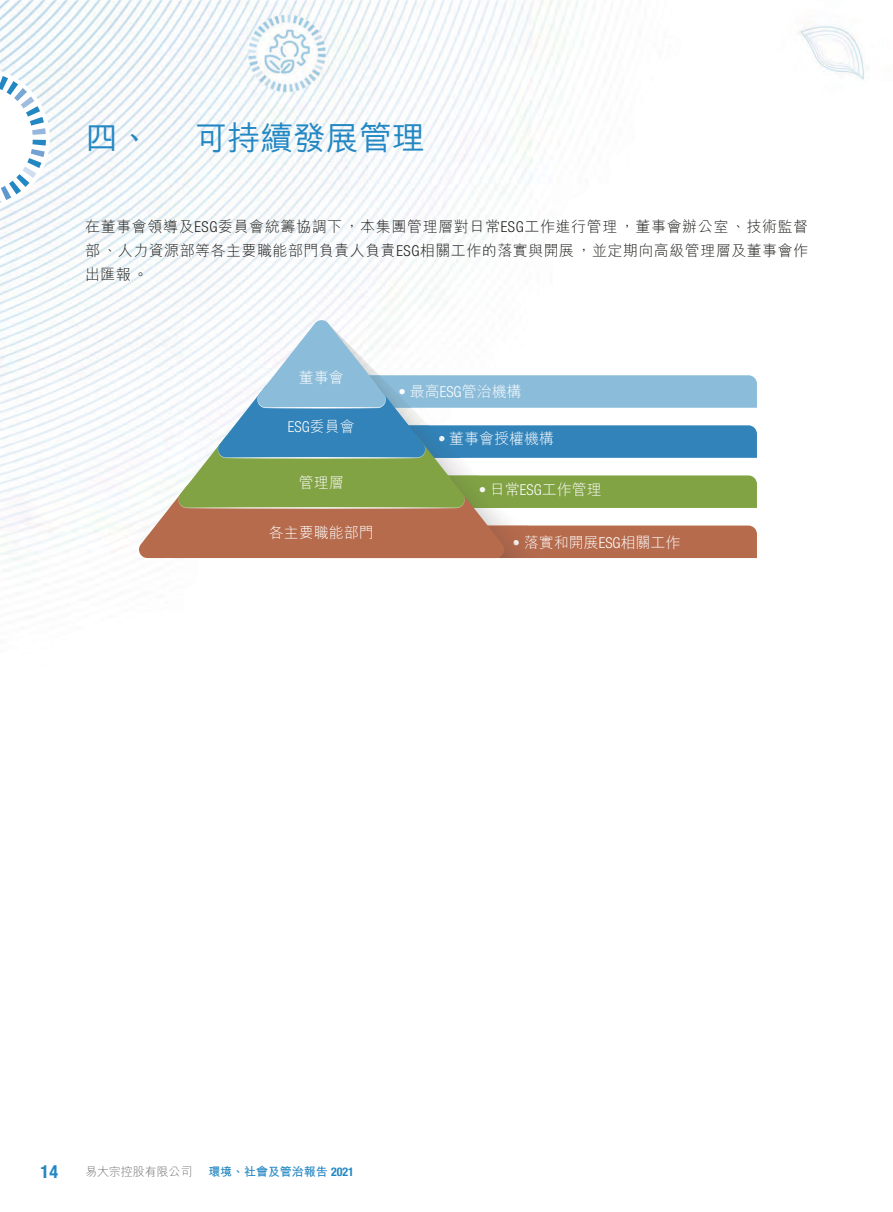
<style>
.page{position:relative;width:893px;height:1212px;background:#fff}
.page>*{position:absolute;margin:0;border:0;box-sizing:border-box;transform-origin:0 0}
.t1{font:33px "M Hei HK Medium E Ten B5 H";letter-spacing:-.005em;color:#2387c3}
.t2{font:700 condensed 18px "Helvetica Neue LT Std";color:#2387c3}
.t3{font:15px/24px "M Hei HK Light E Ten B5 H";letter-spacing:.03em;color:#1e1e1c;text-align:justify}
.t4{font:15px "M Hei HK Light E Ten B5 H";color:#fff}
.t5{font:300 condensed 15px "Helvetica Neue LT Std";color:#fff}
.t6{font:12px "M Hei HK Bold E Ten B5 H";letter-spacing:-.005em;color:#2387c3}
.t7{font:12px "M Hei HK Light E Ten B5 H";letter-spacing:-.005em;color:#707073}
.s1{font-family:"Helvetica Neue LT Std";font-weight:300;font-stretch:condensed}
.s2{font-family:"M Hei HK Light E Ten B5 H";font-weight:400;font-stretch:normal}
.s3{font-family:"Helvetica Neue LT Std";font-weight:300;font-stretch:condensed;color:#f7f6f6}
.s4{color:#fdfdfe}
.s5{font-family:"Helvetica Neue LT Std";font-weight:300;font-stretch:condensed;color:#f2f1f1}
.s6{color:#fbfcfc}
.s7{font-family:"Helvetica Neue LT Std";font-weight:700;font-stretch:condensed}
</style>
<div class="page">
<img style="left:0;top:0;width:864px;height:597px">
<svg style="left:0;top:68px;width:50px;height:142px"></svg>
<svg style="left:136px;top:319px;width:621px;height:239px"></svg>
<h1 class="t1" style="left:85px;top:125px;width:67px">四、</h1>
<h1 class="t1" style="left:194px;top:125px;width:232px">可持續發展管理</h1>
<p class="t3" style="left:85px;top:217px;width:724px">在董事會領導及<span class="s1">ESG</span>委員會統籌協調下，本集團管理層對日常<span class="s1">ESG</span>工作進行管理，董事會辦公室、技術監督部、人力資源部等各主要職能部門負責人負責<span class="s1">ESG</span>相關工作的落實與開展，並定期向高級管理層及董事會作出匯報。</p>
<p class="t4" style="left:299px;top:372px;width:46px">董事會</p>
<p class="t5" style="left:288px;top:418px;width:68px">ESG<span class="s2">委員會</span></p>
<p class="t4" style="left:299px;top:477px;width:46px">管理層</p>
<p class="t4" style="left:269px;top:527px;width:106px">各主要職能部門</p>
<p class="t4" style="left:398px;top:385px;width:125px"><span class="s1">•</span> 最高<span class="s1">ESG</span>管治機構</p>
<p class="t4" style="left:438px;top:433px;width:118px"><span class="s3">•</span> 董事會授權機構</p>
<p class="t4" style="left:478px;top:483px;width:125px"><span class="s3">•</span> <span class="s4">日</span>常<span class="s1">ESG</span>工作管理</p>
<p class="t4" style="left:512px;top:537px;width:170px"><span class="s5">•</span> <span class="s6">落實</span>和開展<span class="s1">ESG</span>相關工作</p>
<p class="t2" style="left:41px;top:1161px;width:19px">14</p>
<p class="t7" style="left:85px;top:1167px;width:109px">易大宗控股有限公司</p>
<p class="t6" style="left:208px;top:1167px;width:147px">環境、社會及管治報告 <span class="s7">2021</span></p>
</div>
